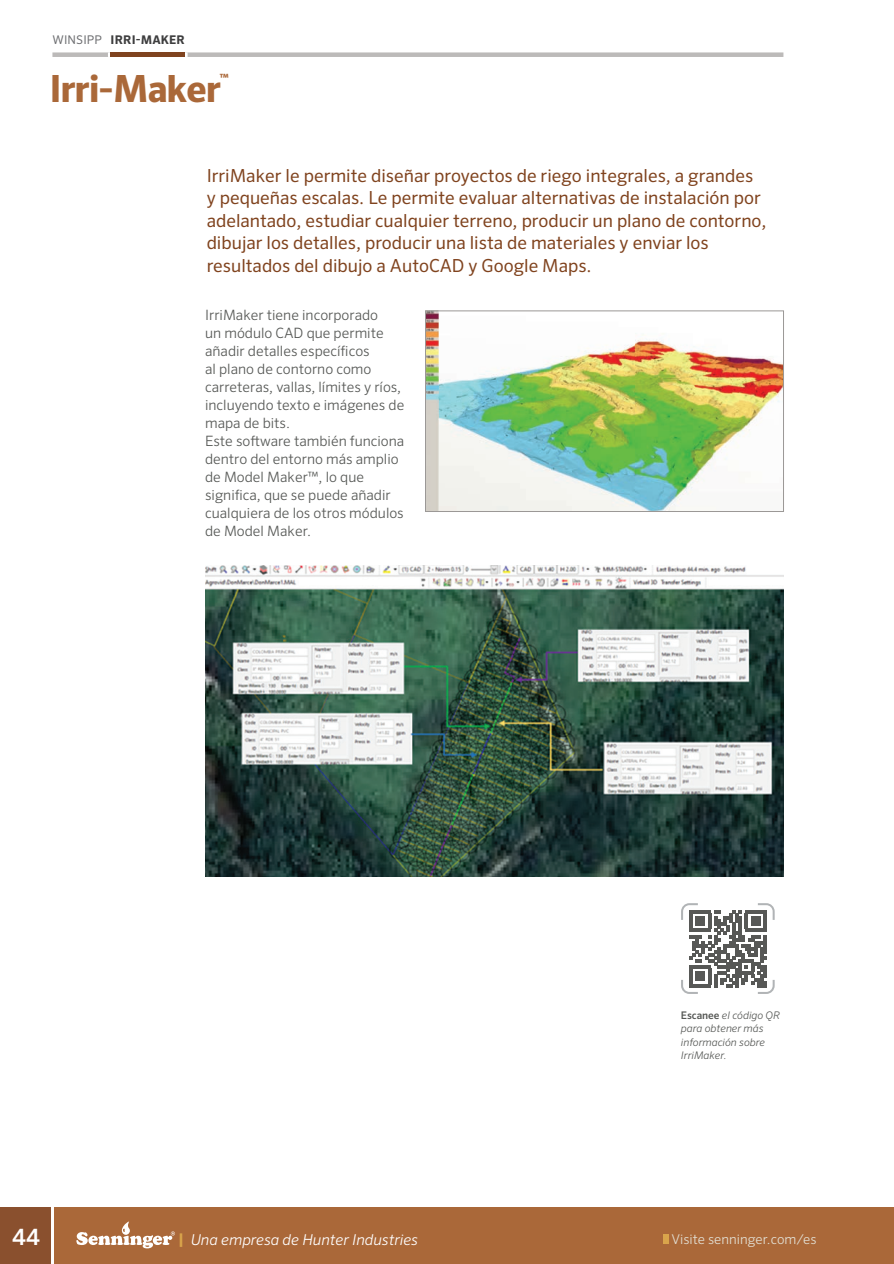
<style>
.page{position:relative;width:894px;height:1264px;background:#fff}
.page>*{position:absolute;margin:0;border:0;box-sizing:border-box;transform-origin:0 0}
.t1{font:700 37.5px "Sero Pro";letter-spacing:-.03em;color:#aa6839}
.t2{font:500 22.5px "Sero Pro";color:#fff}
.t3{font:18px/22.5px "Sero Pro";color:#80431e}
.t4{font:italic 300 15px "Sero Pro";color:#fff}
.t5{font:300 14.25px/18px "Sero Pro";color:#565855}
.t6{font:300 13.5px "Sero Pro";color:#e2ded2}
.t7{font:700 12px "Sero Pro";letter-spacing:.01em;color:#3e3e3f}
.t8{font:700 11.4px "Sero Pro";color:#aa6839}
.t9{font:italic 300 10.5px/13.5px "Sero Pro";color:#565855}
.s1{font-weight:400;color:#6c6d70}
.s2{font-weight:500;font-style:normal}
.s3{font-weight:700;font-style:normal;color:#d9a44b}
</style>
<div class="page">
<div style="left:0;top:1207px;width:50px;height:57px;background:#8a502e"></div>
<div style="left:55px;top:1207px;width:836px;height:57px;background:#aa6839"></div>
<svg style="left:76px;top:1221px;width:99px;height:27px"></svg>
<hr style="left:891px;top:1207px;width:3px;height:57px;background:#aa6839">
<div style="left:663px;top:1234px;width:6px;height:10px;background:#d9a44b"></div>
<div style="left:52px;top:52px;width:731px;height:5px;background:#bcbab9"></div>
<img style="left:427px;top:313px;width:355px;height:196px">
<div style="left:425px;top:311px;width:359px;height:200px;border:1px solid #9b9896"></div>
<svg style="left:108px;top:52px;width:3px;height:5px"></svg>
<svg style="left:185px;top:52px;width:3px;height:5px"></svg>
<svg style="left:681px;top:903px;width:94px;height:91px"></svg>
<hr style="left:690px;top:984px;width:21px;height:3px;background:#575856">
<div style="left:696px;top:972px;width:9px;height:9px;background:#575856"></div>
<img style="left:206px;top:565px;width:577px;height:311px">
<div style="left:111px;top:52px;width:74px;height:5px;background:#7f431f"></div>
<p class="t7" style="left:53px;top:33px;width:134px"><span class="s1">WINSIPP</span> IRRI-MAKER</p>
<h1 class="t1" style="left:49px;top:66px;width:173px">Irri-Maker</h1>
<p class="t8" style="left:220px;top:71px;width:11px">™</p>
<p class="t3" style="left:207px;top:164px;width:561px">IrriMaker le permite diseñar proyectos de riego integrales, a grandes y pequeñas escalas. Le permite evaluar alternativas de instalación por adelantado, estudiar cualquier terreno, producir un plano de contorno, dibujar los detalles, producir una lista de materiales y enviar los resultados del dibujo a AutoCAD y Google Maps.</p>
<p class="t5" style="left:205px;top:306px;width:201px">IrriMaker tiene incorporado<br>un módulo CAD que permite añadir detalles específicos<br>al plano de contorno como carreteras, vallas, límites y ríos, incluyendo texto e imágenes de mapa de bits.<br>Este software también funciona dentro del entorno más amplio de Model Maker™, lo que significa, que se puede añadir cualquiera de los otros módulos de Model Maker.</p>
<p class="t9" style="left:681px;top:1008px;width:101px"><span class="s2">Escanee</span> el código QR para obtener más información sobre<br>IrriMaker.</p>
<h2 class="t2" style="left:12px;top:1223px;width:29px">44</h2>
<p class="t4" style="left:178px;top:1231px;width:241px"><span class="s3">|</span> Una empresa de Hunter Industries</p>
<p class="t6" style="left:671px;top:1231px;width:147px">Visite senninger.com/es</p>
</div>
